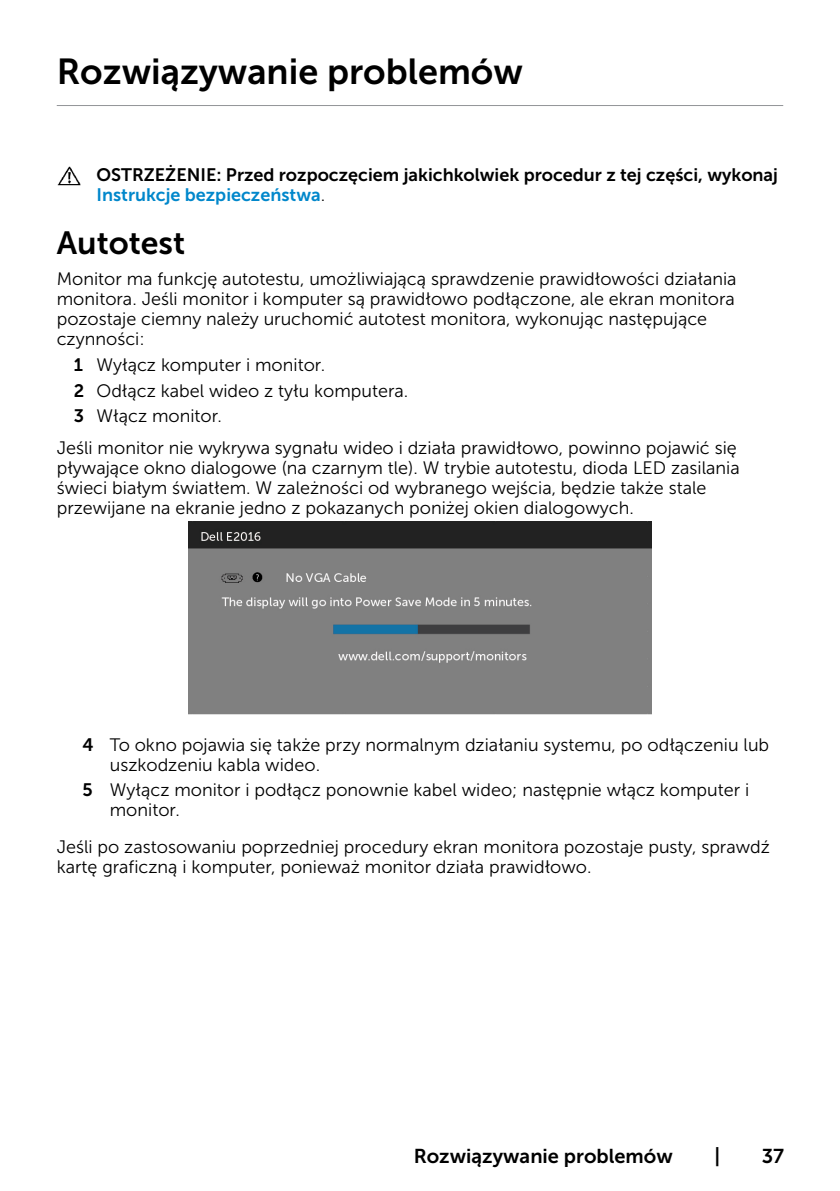
<style>
.page{position:relative;width:840px;height:1191px;background:#fff}
.page>*{position:absolute;margin:0;border:0;box-sizing:border-box;transform-origin:0 0}
.Head1{font:36px "Museo Sans For Dell 700";color:#000}
.Head2{font:32px "Museo Sans For Dell 700";color:#000}
.t1{font:20px "Museo Sans For Dell 700";color:#000}
.Paragraph{font:18px/20px "Museo Sans For Dell 300";color:#000}
.Numbered_List{font:18px/20px "Museo Sans For Dell 300";color:#000}
.Title-Caution_Warnin{font:18px/20px "Museo Sans For Dell 700";color:#000}
.s1{color:#0087cb}
.s2{font-family:"Museo Sans For Dell 300"}
.s3{font-family:"Museo Sans For Dell 700"}
</style>
<div class="page">
<hr style="left:57px;top:105px;width:725px;height:1px;background:#939598">
<img style="left:189px;top:522px;width:461px;height:192px">
<img style="left:57px;top:166px;width:24px;height:20px">
<p class="Head1" style="left:57px;top:51px;width:467px">Rozwiązywanie problemów</p>
<p class="Title-Caution_Warnin" style="left:96px;top:164px;width:682px">OSTRZEŻENIE: Przed rozpoczęciem jakichkolwiek procedur z tej części, wykonaj<br><span class="s1">Instrukcje bezpieczeństwa</span><span class="s2">.</span></p>
<p class="Head2" style="left:57px;top:225px;width:130px">Autotest</p>
<p class="Paragraph" style="left:57px;top:269px;width:681px">Monitor ma funkcję autotestu, umożliwiającą sprawdzenie prawidłowości działania monitora. Jeśli monitor i komputer są prawidłowo podłączone, ale ekran monitora pozostaje ciemny należy uruchomić autotest monitora, wykonując następujące czynności:</p>
<p class="Numbered_List" style="left:74px;top:355px;width:253px"><span class="s3">1</span> Wyłącz komputer i monitor.</p>
<p class="Numbered_List" style="left:74px;top:380px;width:336px"><span class="s3">2</span> Odłącz kabel wideo z tyłu komputera.</p>
<p class="Numbered_List" style="left:74px;top:406px;width:150px"><span class="s3">3</span> Włącz monitor.</p>
<p class="Paragraph" style="left:57px;top:437px;width:684px">Jeśli monitor nie wykrywa sygnału wideo i działa prawidłowo, powinno pojawić się pływające okno dialogowe (na czarnym tle). W trybie autotestu, dioda LED zasilania świeci białym światłem. W zależności od wybranego wejścia, będzie także stale przewijane na ekranie jedno z pokazanych poniżej okien dialogowych.</p>
<p class="Numbered_List" style="left:110px;top:734px;width:660px;text-indent:-27px"><span class="s3">4</span> To okno pojawia się także przy normalnym działaniu systemu, po odłączeniu lub uszkodzeniu kabla wideo.</p>
<p class="Numbered_List" style="left:110px;top:780px;width:640px;text-indent:-27px"><span class="s3">5</span> Wyłącz monitor i podłącz ponownie kabel wideo; następnie włącz komputer i monitor.</p>
<p class="Paragraph" style="left:57px;top:837px;width:714px">Jeśli po zastosowaniu poprzedniej procedury ekran monitora pozostaje pusty, sprawdź kartę graficzną i komputer, ponieważ monitor działa prawidłowo.</p>
<p class="t1" style="left:413px;top:1144px;width:260px">Rozwiązywanie problemów</p>
<p class="t1" style="left:714px;top:1144px;width:7px">|</p>
<p class="t1" style="left:761px;top:1144px;width:24px">37</p>
</div>
